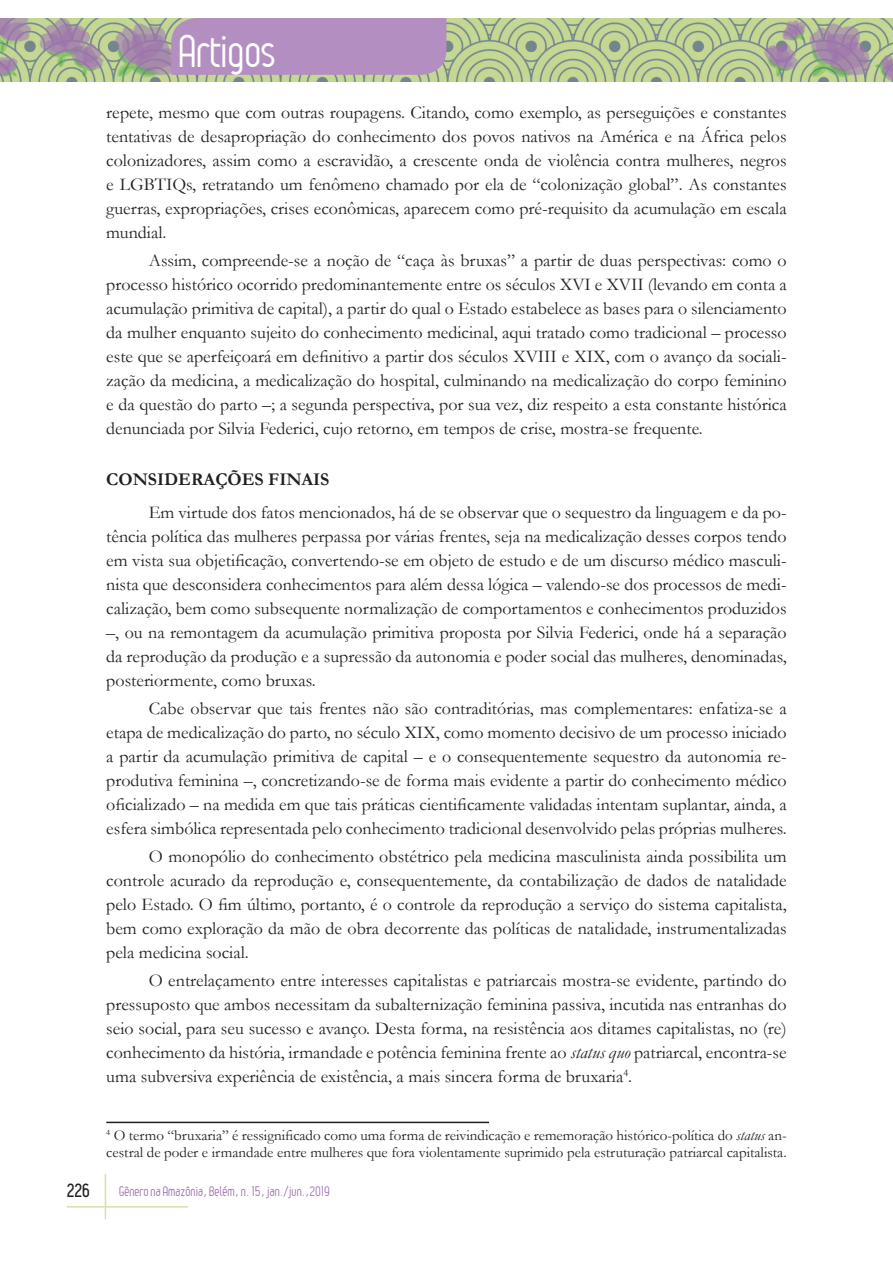
<style>
.page{position:relative;width:893px;height:1263px;background:#fff}
.page>*{position:absolute;margin:0;border:0;box-sizing:border-box;transform-origin:0 0}
.t1{font:45px "Leger";letter-spacing:-.01em;color:#fff}
.Texto{font:18px/24px "Garamond";color:#231f20;text-align:justify}
.Titulo_2{font:700 18px "Garamond";color:#231f20}
.t2{font:700 18px "Leger";color:#231f20}
.Nota_rodapé{font:15px/16.5px "Garamond";color:#231f20}
.t3{font:13.5px "Leger";color:#9f73af}
.s1{font-style:italic}
</style>
<div class="page">
<hr style="left:105px;top:1174px;width:1px;height:45px;background:#d2e0ac">
<hr style="left:67px;top:1206px;width:121px;height:1px;background:#d2e0ac">
<img style="left:0;top:18px;width:893px;height:64px">
<div style="left:171px;top:18px;width:275px;height:57px;background:#b28fc0"></div>
<hr style="left:106px;top:1122px;width:383px;height:1px;background:#231f20">
<h1 class="t1" style="left:179px;top:26px;width:98px">Artigos</h1>
<p class="Texto" style="left:106px;top:100px;width:682px">repete, mesmo que com outras roupagens. Citando, como exemplo, as perseguições e constantes tentativas de desapropriação do conhecimento dos povos nativos na América e na África pelos colonizadores, assim como a escravidão, a crescente onda de violência contra mulheres, negros e LGBTIQs, retratando um fenômeno chamado por ela de “colonização global”. As constantes guerras, expropriações, crises econômicas, aparecem como pré-requisito da acumulação em escala mundial.</p>
<p class="Texto" style="left:106px;top:248px;width:682px;text-indent:43px">Assim, compreende-se a noção de “caça às bruxas” a partir de duas perspectivas: como o processo histórico ocorrido predominantemente entre os séculos XVI e XVII (levando em conta a acumulação primitiva de capital), a partir do qual o Estado estabelece as bases para o silenciamento da mulher enquanto sujeito do conhecimento medicinal, aqui tratado como tradicional – processo este que se aperfeiçoará em definitivo a partir dos séculos XVIII e XIX, com o avanço da sociali&shy;zação da medicina, a medicalização do hospital, culminando na medicalização do corpo feminino e da questão do parto –; a segunda perspectiva, por sua vez, diz respeito a esta constante histórica denunciada por Silvia Federici, cujo retorno, em tempos de crise, mostra-se frequente.</p>
<p class="Titulo_2" style="left:106px;top:467px;width:225px">CONSIDERAÇÕES FINAIS</p>
<p class="Texto" style="left:106px;top:499px;width:682px;text-indent:43px">Em virtude dos fatos mencionados, há de se observar que o sequestro da linguagem e da po&shy;tência política das mulheres perpassa por várias frentes, seja na medicalização desses corpos tendo em vista sua objetificação, convertendo-se em objeto de estudo e de um discurso médico masculi&shy;nista que desconsidera conhecimentos para além dessa lógica – valendo-se dos processos de medi&shy;calização, bem como subsequente normalização de comportamentos e conhecimentos produzidos –, ou na remontagem da acumulação primitiva proposta por Silvia Federici, onde há a separação da reprodução da produção e a supressão da autonomia e poder social das mulheres, denominadas, posteriormente, como bruxas.</p>
<p class="Texto" style="left:106px;top:696px;width:682px;text-indent:43px">Cabe observar que tais frentes não são contraditórias, mas complementares: enfatiza-se a etapa de medicalização do parto, no século XIX, como momento decisivo de um processo iniciado a partir da acumulação primitiva de capital – e o consequentemente sequestro da autonomia re&shy;produtiva feminina –, concretizando-se de forma mais evidente a partir do conhecimento médico oficializado – na medida em que tais práticas cientificamente validadas intentam suplantar, ainda, a esfera simbólica representada pelo conhecimento tradicional desenvolvido pelas próprias mulheres.</p>
<p class="Texto" style="left:106px;top:844px;width:682px;text-indent:43px">O monopólio do conhecimento obstétrico pela medicina masculinista ainda possibilita um controle acurado da reprodução e, consequentemente, da contabilização de dados de natalidade pelo Estado. O fim último, portanto, é o controle da reprodução a serviço do sistema capitalista, bem como exploração da mão de obra decorrente das políticas de natalidade, instrumentalizadas pela medicina social.</p>
<p class="Texto" style="left:106px;top:968px;width:682px;text-indent:43px">O entrelaçamento entre interesses capitalistas e patriarcais mostra-se evidente, partindo do pressuposto que ambos necessitam da subalternização feminina passiva, incutida nas entranhas do seio social, para seu sucesso e avanço. Desta forma, na resistência aos ditames capitalistas, no (re) conhecimento da história, irmandade e potência feminina frente ao <span class="s1">status quo</span> patriarcal, encontra-se uma subversiva experiência de existência, a mais sincera forma de bruxaria<sup>4</sup>.</p>
<p class="Nota_rodapé" style="left:106px;top:1127px;width:682px"><sup>4</sup> O termo “bruxaria” é ressignificado como uma forma de reivindicação e rememoração histórico-política do <span class="s1">status</span> an&shy;cestral de poder e irmandade entre mulheres que fora violentamente suprimido pela estruturação patriarcal capitalista.</p>
<p class="t2" style="left:67px;top:1180px;width:25px">226</p>
<p class="t3" style="left:119px;top:1183px;width:212px">Gênero na Amazônia, Belém, n. 15, jan./jun.,2019</p>
</div>
